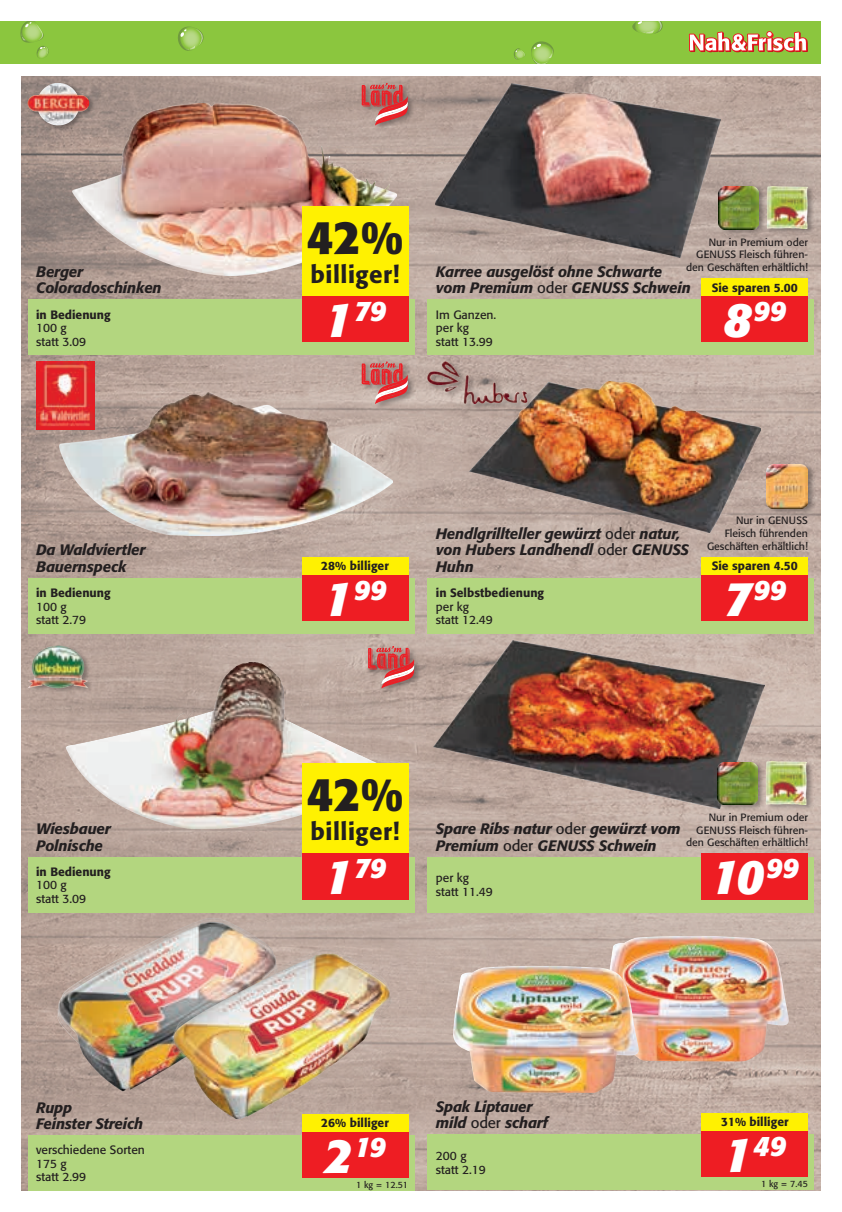
<style>
.page{position:relative;width:842px;height:1212px;background:#fff}
.page>*{position:absolute;margin:0;border:0;box-sizing:border-box;transform-origin:0 0}
.t1{font:italic 700 48px "Formata Std";color:#fff}
.t2{font:700 46.5px "Formata Std";color:#231f20}
.t3{font:italic 700 28.05px "Formata Std";color:#fff}
.t4{font:500 24px "Formata Std";letter-spacing:.02em;color:#231f20}
.t5{font:italic 500 15px/16.5px "Formata Std";letter-spacing:-.01em;color:#231f20}
.t6{font:12px/13.5px "Formata Std";color:#231f20}
.t7{font:500 12px "Formata Std";color:#231f20}
.t8{font:10.5px/12.6px "Formata Std";color:#231f20;text-align:right}
.t9{font:9px "Formata Std";color:#231f20}
.s1{font-size:48px}
.s2{font-weight:400;font-style:normal}
</style>
<div class="page">
<img style="left:21px;top:77px;width:800px;height:1114px">
<div style="left:367px;top:644px;width:55px;height:51px;background:#231f20;opacity:.4"></div>
<svg style="left:368px;top:646px;width:46px;height:42px;background:#c76c6a"></svg>
<div style="left:361px;top:81px;width:55px;height:51px;background:#231f20;opacity:.4"></div>
<svg style="left:362px;top:83px;width:46px;height:42px"></svg>
<div style="left:361px;top:360px;width:55px;height:50px;background:#231f20;opacity:.4"></div>
<svg style="left:362px;top:361px;width:46px;height:43px;background:#c96968"></svg>
<img style="left:469px;top:382px;width:291px;height:150px">
<img style="left:434px;top:640px;width:331px;height:168px">
<div style="left:427px;top:857px;width:387px;height:55px;background:#b3d67f"></div>
<div style="left:702px;top:853px;width:106px;height:46px;background:#ee1d23"></div>
<div style="left:765px;top:760px;width:50px;height:51px;background:#231f20;opacity:.4"></div>
<img style="left:765px;top:761px;width:43px;height:43px">
<div style="left:717px;top:760px;width:48px;height:51px;background:#231f20;opacity:.4"></div>
<img style="left:717px;top:762px;width:40px;height:43px">
<img style="left:73px;top:103px;width:323px;height:172px">
<img style="left:606px;top:935px;width:183px;height:126px">
<img style="left:453px;top:965px;width:186px;height:128px">
<div style="left:427px;top:1134px;width:387px;height:56px;background:#b3d67f"></div>
<div style="left:702px;top:1130px;width:106px;height:47px;background:#ee1d23"></div>
<div style="left:702px;top:1113px;width:106px;height:17px;background:#fff101"></div>
<img style="left:49px;top:917px;width:231px;height:175px">
<img style="left:165px;top:948px;width:231px;height:175px">
<div style="left:28px;top:1135px;width:387px;height:56px;background:#b3d67f"></div>
<div style="left:302px;top:1131px;width:106px;height:47px;background:#ee1d23"></div>
<div style="left:302px;top:1114px;width:106px;height:17px;background:#fff101"></div>
<img style="left:66px;top:656px;width:210px;height:166px">
<div style="left:28px;top:857px;width:387px;height:55px;background:#b3d67f"></div>
<div style="left:29px;top:644px;width:65px;height:50px;background:#231f20;opacity:.4"></div>
<img style="left:28px;top:646px;width:60px;height:42px">
<div style="left:28px;top:300px;width:387px;height:55px;background:#b3d67f"></div>
<div style="left:27px;top:81px;width:68px;height:50px;background:#231f20;opacity:.4"></div>
<img style="left:28px;top:83px;width:61px;height:42px">
<div style="left:302px;top:296px;width:106px;height:46px;background:#ee1d23"></div>
<div style="left:302px;top:206px;width:106px;height:90px;background:#fff101"></div>
<div style="left:302px;top:853px;width:106px;height:46px;background:#ee1d23"></div>
<div style="left:302px;top:763px;width:106px;height:90px;background:#fff101"></div>
<div style="left:427px;top:578px;width:387px;height:56px;background:#b3d67f"></div>
<div style="left:702px;top:574px;width:106px;height:47px;background:#ee1d23"></div>
<div style="left:702px;top:557px;width:106px;height:17px;background:#fff101"></div>
<img style="left:436px;top:84px;width:285px;height:173px">
<div style="left:427px;top:300px;width:387px;height:55px;background:#b3d67f"></div>
<div style="left:702px;top:296px;width:106px;height:46px;background:#ee1d23"></div>
<div style="left:702px;top:279px;width:106px;height:17px;background:#fff101"></div>
<div style="left:766px;top:184px;width:50px;height:52px;background:#231f20;opacity:.4"></div>
<img style="left:766px;top:186px;width:43px;height:43px">
<div style="left:718px;top:184px;width:48px;height:52px;background:#231f20;opacity:.4"></div>
<img style="left:719px;top:187px;width:39px;height:42px">
<img style="left:60px;top:392px;width:332px;height:144px">
<div style="left:28px;top:578px;width:387px;height:56px;background:#b3d67f"></div>
<div style="left:302px;top:574px;width:106px;height:47px;background:#ee1d23"></div>
<div style="left:302px;top:557px;width:106px;height:17px;background:#fff101"></div>
<img style="left:36px;top:361px;width:59px;height:69px">
<div style="left:427px;top:360px;width:108px;height:50px;background:#231f20;opacity:.4"></div>
<img style="left:427px;top:361px;width:77px;height:43px">
<div style="left:0;top:21px;width:821px;height:43px;background:#8bc63e"></div>
<svg style="left:20px;top:21px;width:29px;height:37px"></svg>
<svg style="left:632px;top:21px;width:31px;height:13px"></svg>
<svg style="left:531px;top:41px;width:23px;height:23px"></svg>
<svg style="left:514px;top:48px;width:11px;height:12px"></svg>
<svg style="left:178px;top:27px;width:26px;height:24px"></svg>
<svg style="left:689px;top:31px;width:119px;height:21px"></svg>
<div style="left:766px;top:462px;width:50px;height:53px;background:#231f20;opacity:.4"></div>
<img style="left:766px;top:464px;width:42px;height:44px">
<p class="t5" style="left:36px;top:263px;width:127px">Berger<br>Coloradoschinken</p>
<p class="t7" style="left:36px;top:307px;width:76px">in Bedienung</p>
<p class="t6" style="left:36px;top:321px;width:52px">100 g statt 3.09</p>
<p class="t5" style="left:36px;top:542px;width:111px">Da Waldviertler<br>Bauernspeck</p>
<p class="t7" style="left:36px;top:585px;width:76px">in Bedienung</p>
<p class="t6" style="left:36px;top:599px;width:52px">100 g statt 2.79</p>
<p class="t5" style="left:36px;top:820px;width:76px">Wiesbauer<br>Polnische</p>
<p class="t7" style="left:36px;top:864px;width:76px">in Bedienung</p>
<p class="t6" style="left:36px;top:878px;width:52px">100 g statt 3.09</p>
<h2 class="t2" style="left:307px;top:209px;width:98px">42%</h2>
<h3 class="t4" style="left:311px;top:260px;width:90px">billiger!</h3>
<h3 class="t3" style="left:324px;top:294px;width:64px"><span class="s1">1</span>79</h3>
<p class="t8" style="left:686px;top:236px;width:123px">Nur in Premium oder<br>GENUSS Fleisch führen&shy;den Geschäften erhältlich!</p>
<p class="t5" style="left:436px;top:263px;width:256px">Karree ausgelöst ohne Schwarte vom Premium <span class="s2">oder</span> GENUSS Schwein</p>
<p class="t7" style="left:712px;top:280px;width:88px">Sie sparen 5.00</p>
<p class="t6" style="left:436px;top:307px;width:62px">Im Ganzen. per kg<br>statt 13.99</p>
<h3 class="t3" style="left:723px;top:294px;width:64px"><span class="s1">8</span>99</h3>
<p class="t7" style="left:321px;top:558px;width:69px">28% billiger</p>
<h3 class="t3" style="left:324px;top:572px;width:64px"><span class="s1">1</span>99</h3>
<p class="t5" style="left:436px;top:525px;width:255px">Hendlgrillteller gewürzt <span class="s2">oder</span> natur, von Hubers Landhendl <span class="s2">oder</span> GENUSS<br>Huhn</p>
<p class="t7" style="left:436px;top:585px;width:110px">in Selbstbedienung</p>
<p class="t6" style="left:436px;top:599px;width:58px">per kg statt 12.49</p>
<p class="t8" style="left:707px;top:514px;width:102px">Nur in GENUSS<br>Fleisch führenden<br>Geschäften erhältlich!</p>
<p class="t7" style="left:712px;top:558px;width:88px">Sie sparen 4.50</p>
<h3 class="t3" style="left:723px;top:572px;width:64px"><span class="s1">7</span>99</h3>
<h2 class="t2" style="left:307px;top:766px;width:98px">42%</h2>
<h3 class="t4" style="left:311px;top:817px;width:90px">billiger!</h3>
<h3 class="t3" style="left:324px;top:851px;width:64px"><span class="s1">1</span>79</h3>
<p class="t5" style="left:436px;top:820px;width:246px">Spare Ribs natur <span class="s2">oder</span> gewürzt vom<br>Premium <span class="s2">oder</span> GENUSS Schwein</p>
<p class="t8" style="left:686px;top:811px;width:123px">Nur in Premium oder<br>GENUSS Fleisch führen&shy;den Geschäften erhältlich!</p>
<p class="t6" style="left:436px;top:871px;width:58px">per kg statt 11.49</p>
<h1 class="t1" style="left:711px;top:848px;width:89px">10<sup>99</sup></h1>
<p class="t5" style="left:36px;top:1099px;width:109px">Rupp<br>Feinster Streich</p>
<p class="t7" style="left:321px;top:1116px;width:69px">26% billiger</p>
<p class="t5" style="left:436px;top:1098px;width:114px">Spak Liptauer mild <span class="s2">oder</span> scharf</p>
<p class="t7" style="left:721px;top:1115px;width:69px">31% billiger</p>
<p class="t6" style="left:36px;top:1143px;width:110px">verschiedene Sorten<br>175 g<br>statt 2.99</p>
<h3 class="t3" style="left:324px;top:1129px;width:63px"><span class="s1">2</span>19</h3>
<p class="t9" style="left:356px;top:1179px;width:53px">1 kg = 12.51</p>
<p class="t6" style="left:436px;top:1149px;width:52px">200 g statt 2.19</p>
<h3 class="t3" style="left:723px;top:1129px;width:64px"><span class="s1">1</span>49</h3>
<p class="t9" style="left:761px;top:1178px;width:48px">1 kg = 7.45</p>
</div>
